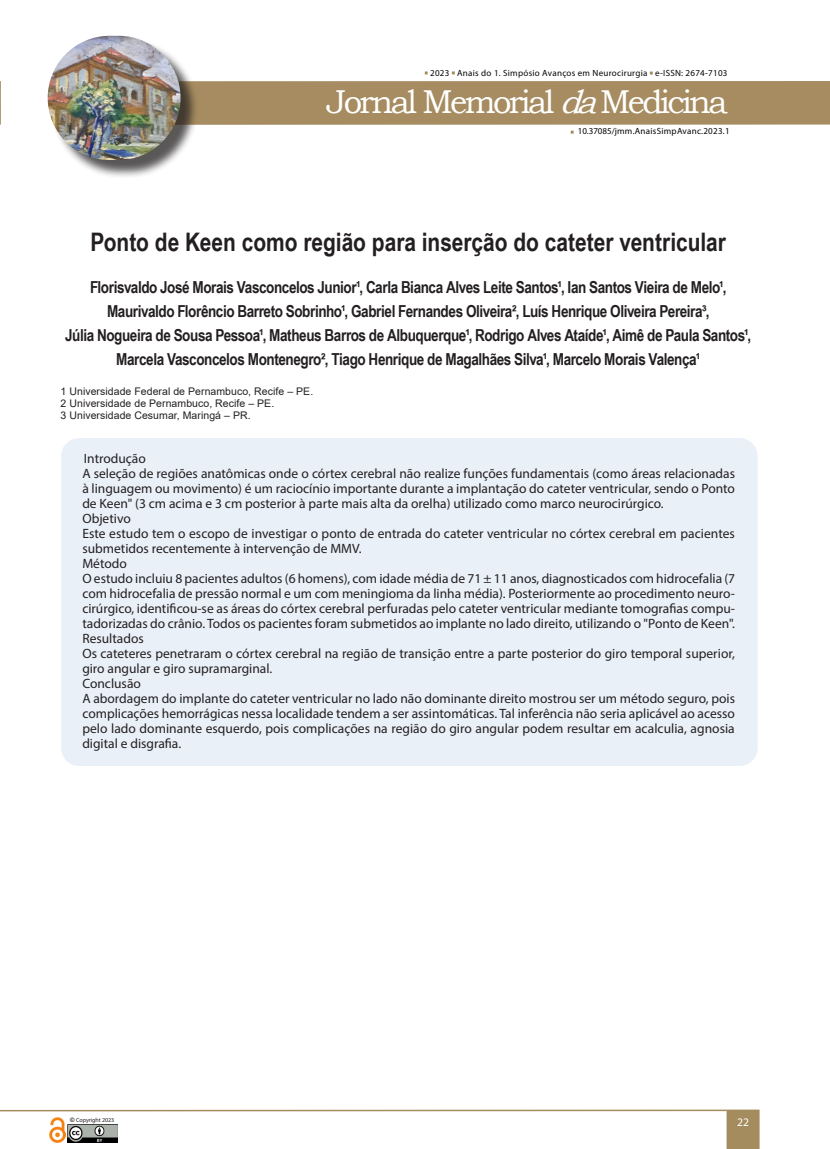
<style>
.page{position:relative;width:830px;height:1149px;background:#fff}
.page>*{position:absolute;margin:0;border:0;box-sizing:border-box;transform-origin:0 0}
.t1{font:33px "Bookman Old Style";letter-spacing:-.08em;color:#fff}
.t2{font:700 25.5px "Arial Narrow";color:#231f20}
.t3{font:700 16.5px/24px "Arial Narrow";letter-spacing:-.025em;color:#231f20;text-align:center}
.texto{font:13.5px/15px "Myriad Pro";color:#231f20;text-align:justify}
.t4{font:11.55px "Myriad Pro";color:#fff}
.texto-2{font:10.5px "Arial";letter-spacing:.005em;color:#231f20}
.t5{font:9px "Myriad Pro";letter-spacing:.03em;color:#040503}
.t6{font:6px "Myriad Pro";letter-spacing:-.005em;color:#231f20}
.s1{font-style:italic}
.s2{font-style:inherit}
.s3{font-family:"Arial";font-weight:700}
</style>
<div class="page">
<hr style="left:0;top:81px;width:1px;height:44px;background:#a68c60">
<div style="left:56px;top:81px;width:773px;height:44px;background:#a68c60"></div>
<svg style="left:726px;top:1109px;width:33px;height:39px"></svg>
<hr style="left:0;top:1109px;width:726px;height:1px;background:#a58c5f">
<img style="left:67px;top:1124px;width:50px;height:18px">
<img style="left:49px;top:1117px;width:17px;height:25px">
<div style="left:50px;top:38px;width:149px;height:140px;background:#231f20;opacity:.75"></div>
<img style="left:48px;top:36px;width:132px;height:124px;border-radius:62px">
<div style="left:61px;top:438px;width:696px;height:327px;background:#eaf0f8;border-radius:18px"></div>
<p class="t5" style="left:430px;top:67px;width:299px">2023 Anais do 1. Simpósio Avanços em Neurocirurgia e-ISSN: 2674-7103</p>
<h1 class="t1" style="left:326px;top:80px;width:402px">Jornal Memorial <span class="s1">da</span>Medicina</h1>
<p class="t5" style="left:577px;top:126px;width:153px"><span class="s2">10.37085/</span>jmm.AnaisSimpAvanc.2023.1</p>
<p class="t2" style="left:90px;top:222px;width:636px">Ponto de Keen como região para inserção do cateter ventricular</p>
<p class="t3" style="left:90px;top:274px;width:637px">Florisvaldo José Morais Vasconcelos Junior¹, Carla Bianca Alves Leite Santos¹, Ian Santos Vieira de Melo¹,<br>Maurivaldo Florêncio Barreto Sobrinho¹, Gabriel Fernandes Oliveira², Luís Henrique Oliveira Pereira³,</p>
<p class="t3" style="left:65px;top:322px;width:687px">Júlia Nogueira de Sousa Pessoa¹, Matheus Barros de Albuquerque¹, Rodrigo Alves Ataíde¹, Aimê de Paula Santos¹,<br>Marcela Vasconcelos Montenegro², Tiago Henrique de Magalhães Silva¹, Marcelo Morais Valença¹</p>
<p class="texto-2" style="left:61px;top:384px;width:254px">1 Universidade Federal de Pernambuco, Recife – PE.</p>
<p class="texto-2" style="left:61px;top:396px;width:215px">2 Universidade de Pernambuco, Recife – PE.</p>
<p class="texto-2" style="left:61px;top:408px;width:191px">3 Universidade Cesumar, Maringá – PR.</p>
<p class="texto" style="left:84px;top:451px;width:63px">Introdução</p>
<p class="texto" style="left:82px;top:466px;width:654px">A seleção de regiões anatômicas onde o córtex cerebral não realize funções fundamentais (como áreas relacionadas à linguagem ou movimento) é um raciocínio importante durante a implantação do cateter ventricular, sendo o Ponto de Keen" (3 cm acima e 3 cm posterior à parte mais alta da orelha) utilizado como marco neurocirúrgico.</p>
<p class="texto" style="left:82px;top:511px;width:50px">Objetivo</p>
<p class="texto" style="left:82px;top:526px;width:653px">Este estudo tem o escopo de investigar o ponto de entrada do cateter ventricular no córtex cerebral em pacientes submetidos recentemente à intervenção de MMV.</p>
<p class="texto" style="left:82px;top:556px;width:46px">Método</p>
<p class="texto" style="left:82px;top:571px;width:654px">O estudo incluiu 8 pacientes adultos (6 homens), com idade média de 71 ± 11 anos, diagnosticados com hidrocefalia (7 com hidrocefalia de pressão normal e um com meningioma da linha média). Posteriormente ao procedimento neuro&shy;cirúrgico, identificou-se as áreas do córtex cerebral perfuradas pelo cateter ventricular mediante tomografias compu&shy;tadorizadas do crânio. Todos os pacientes foram submetidos ao implante no lado direito, utilizando o "Ponto de Keen".</p>
<p class="texto" style="left:82px;top:631px;width:63px">Resultados</p>
<p class="texto" style="left:82px;top:646px;width:653px">Os cateteres penetraram o córtex cerebral na região de transição entre a parte posterior do giro temporal superior, giro angular e giro supramarginal.</p>
<p class="texto" style="left:82px;top:676px;width:60px">Conclusão</p>
<p class="texto" style="left:82px;top:691px;width:654px">A abordagem do implante do cateter ventricular no lado não dominante direito mostrou ser um método seguro, pois complicações hemorrágicas nessa localidade tendem a ser assintomáticas. Tal inferência não seria aplicável ao acesso pelo lado dominante esquerdo, pois complicações na região do giro angular podem resultar em acalculia, agnosia digital e disgrafia.</p>
<p class="t6" style="left:70px;top:1115px;width:46px"><span class="s3">©</span> Copyright 2023</p>
<p class="t4" style="left:736px;top:1114px;width:13px">22</p>
</div>
